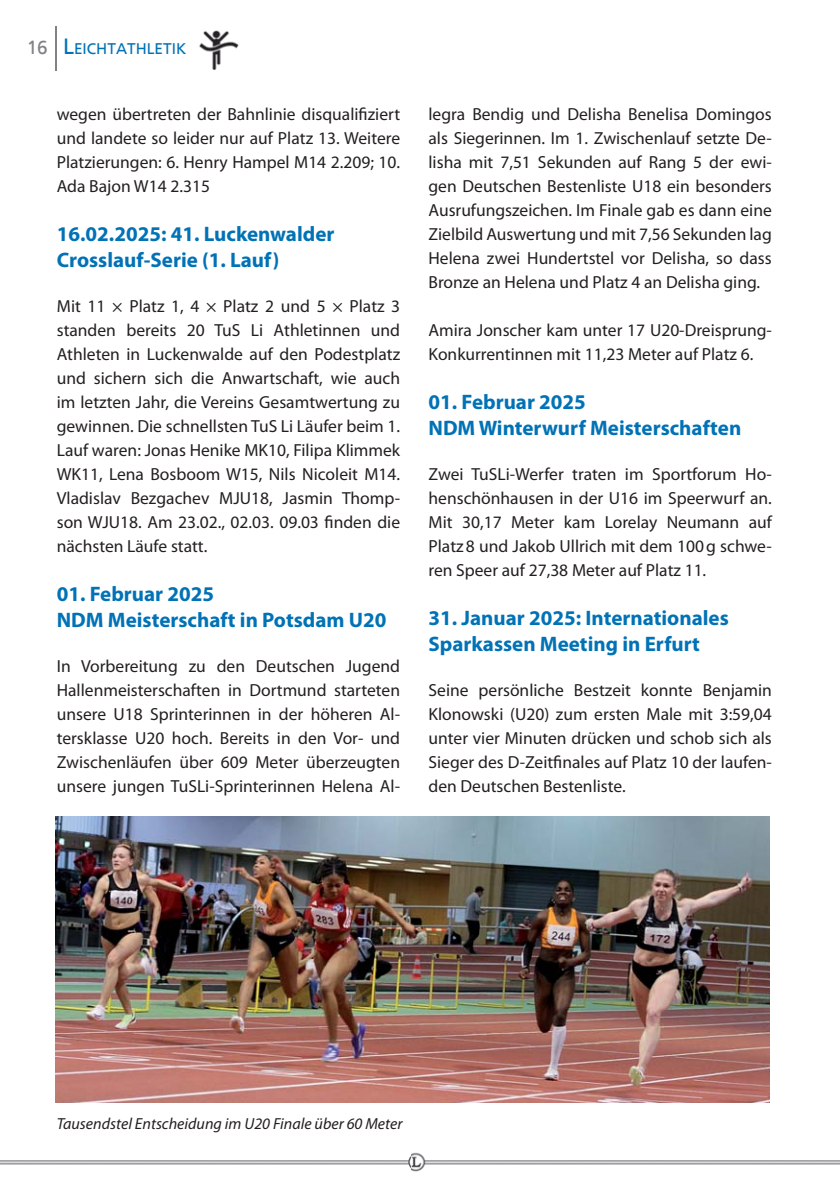
<style>
.page{position:relative;width:840px;height:1191px;background:#fff}
.page>*{position:absolute;margin:0;border:0;box-sizing:border-box;transform-origin:0 0}
.t1{font:700 21px/26px "Myriad Pro";color:#0072b5}
.t2{font:17.6px/24px "Myriad Pro";color:#231f20;text-align:justify}
.t3{font:italic 16px "Myriad Pro";color:#231f20}
.t4{font:15.4px "Frutiger";color:#0072b5}
.s1{font-size:19px;color:#808285}
.s2{font-size:22px}
</style>
<div class="page">
<img style="left:199px;top:30px;width:40px;height:39px">
<hr style="left:56px;top:26px;width:1px;height:45px;background:#808285">
<img style="left:0;top:1152px;width:839px;height:20px">
<img style="left:56px;top:817px;width:713px;height:285px">
<p class="t4" style="left:27px;top:40px;width:161px"><span class="s1">16</span> <span class="s2">L</span>EICHTATHLETIK</p>
<p class="t2" style="left:57px;top:104px;width:345px">wegen übertreten der Bahnlinie disqualifiziert und landete so leider nur auf Platz 13. Weitere Platzierungen: 6. Henry Hampel M14 2.209; 10.<br>Ada Bajon W14 2.315</p>
<p class="t1" style="left:57px;top:223px;width:279px">16.02.2025: 41. Luckenwalder<br>Crosslauf-Serie (1. Lauf)</p>
<p class="t2" style="left:57px;top:296px;width:345px">Mit 11 × Platz 1, 4 × Platz 2 und 5 × Platz 3 standen bereits 20 TuS Li Athletinnen und Athleten in Luckenwalde auf den Podestplatz und sichern sich die Anwartschaft, wie auch im letzten Jahr, die Vereins Gesamtwertung zu gewinnen. Die schnellsten TuS Li Läufer beim 1.<br>Lauf waren: Jonas Henike MK10, Filipa Klimmek WK11, Lena Bosboom W15, Nils Nicoleit M14.<br>Vladislav Bezgachev MJU18, Jasmin Thomp&shy;son WJU18. Am 23.02., 02.03. 09.03 finden die nächsten Läufe statt.</p>
<p class="t1" style="left:57px;top:583px;width:331px">01. Februar 2025<br>NDM Meisterschaft in Potsdam U20</p>
<p class="t2" style="left:57px;top:656px;width:345px">In Vorbereitung zu den Deutschen Jugend Hallenmeisterschaften in Dortmund starteten unsere U18 Sprinterinnen in der höheren Al&shy;tersklasse U20 hoch. Bereits in den Vor- und Zwischenläufen über 609 Meter überzeugten unsere jungen TuSLi-Sprinterinnen Helena Al-</p>
<p class="t2" style="left:428px;top:104px;width:345px">legra Bendig und Delisha Benelisa Domingos als Siegerinnen. Im 1. Zwischenlauf setzte De&shy;lisha mit 7,51 Sekunden auf Rang 5 der ewi&shy;gen Deutschen Bestenliste U18 ein besonders Ausrufungszeichen. Im Finale gab es dann eine Zielbild Auswertung und mit 7,56 Sekunden lag Helena zwei Hundertstel vor Delisha, so dass Bronze an Helena und Platz 4 an Delisha ging.</p>
<p class="t2" style="left:428px;top:320px;width:345px">Amira Jonscher kam unter 17 U20-Dreisprung-<br>Konkurrentinnen mit 11,23 Meter auf Platz 6.</p>
<p class="t1" style="left:428px;top:391px;width:314px">01. Februar 2025<br>NDM Winterwurf Meisterschaften</p>
<p class="t2" style="left:428px;top:464px;width:345px">Zwei TuSLi-Werfer traten im Sportforum Ho&shy;henschönhausen in der U16 im Speerwurf an.<br>Mit 30,17 Meter kam Lorelay Neumann auf Platz 8 und Jakob Ullrich mit dem 100 g schwe&shy;ren Speer auf 27,38 Meter auf Platz 11.</p>
<p class="t1" style="left:428px;top:607px;width:301px">31. Januar 2025: Internationales<br>Sparkassen Meeting in Erfurt</p>
<p class="t2" style="left:428px;top:680px;width:345px">Seine persönliche Bestzeit konnte Benjamin Klonowski (U20) zum ersten Male mit 3:59,04 unter vier Minuten drücken und schob sich als Sieger des D-Zeitfinales auf Platz 10 der laufen&shy;den Deutschen Bestenliste.</p>
<p class="t3" style="left:57px;top:1117px;width:347px">Tausendstel Entscheidung im U20 Finale über 60 Meter</p>
</div>
